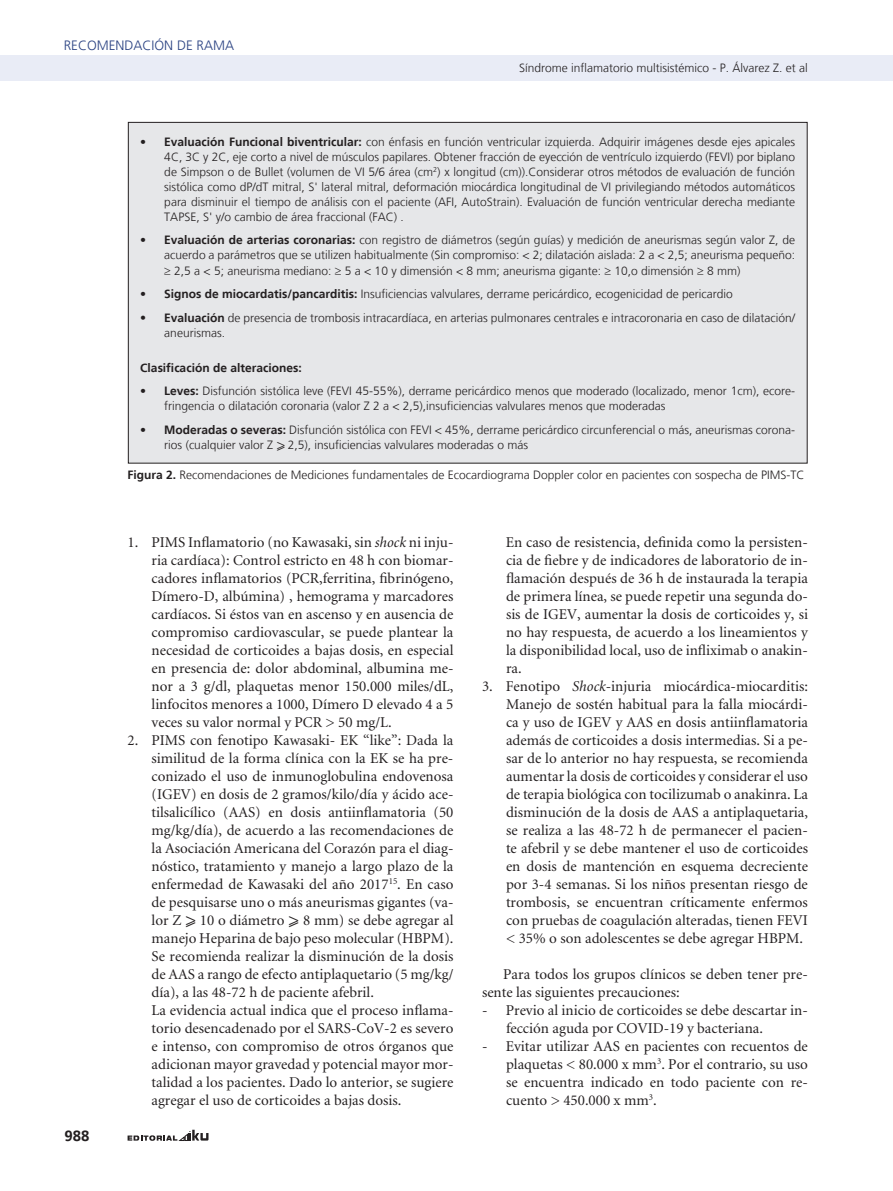
<style>
.page{position:relative;width:893px;height:1191px;background:#fff}
.page>*{position:absolute;margin:0;border:0;box-sizing:border-box;transform-origin:0 0}
.t1{font:15px/18px "Minion";color:#231f20;text-align:justify}
.t2{font:700 15px "Frutiger LT";color:#231f20}
.t3{font:300 13.5px "Frutiger LT";color:#2a4282}
.t4{font:300 12px/15px "Frutiger LT";color:#231f20}
.t5{font:700 12px "Frutiger LT";color:#231f20}
.s1{font-weight:700}
.s2{font-family:"Cambria Math";font-weight:400}
.s3{font-style:italic}
.s4{font-family:"Cambria Math"}
</style>
<div class="page">
<div style="left:0;top:55px;width:893px;height:26px;background:#e9ecf6"></div>
<svg style="left:128px;top:1129px;width:81px;height:11px"></svg>
<div style="left:128px;top:122px;width:679px;height:341px;background:#e6e7e9"></div>
<p class="t3" style="left:64px;top:38px;width:17px">Recome</p>
<p class="t3" style="left:116px;top:38px;width:100px">ndación de Rama</p>
<p class="t4" style="left:519px;top:61px;width:290px">Síndrome inflamatorio multisistémico - P. Álvarez Z. et al</p>
<p class="t4" style="left:164px;top:134px;width:632px;text-align:justify;text-indent:-24px"><span class="s1">• Evaluación Funcional biventricular:</span> con énfasis en función ventricular izquierda. Adquirir imágenes desde ejes apicales 4C, 3C y 2C, eje corto a nivel de músculos papilares. Obtener fracción de eyección de ventrículo izquierdo (FEVI) por biplano de Simpson o de Bullet (volumen de VI 5/6 área (cm<sup>2</sup>) x longitud (cm)).Considerar otros métodos de evaluación de función sistólica como dP/dT mitral, S' lateral mitral, deformación miocárdica longitudinal de VI privilegiando métodos automáticos para disminuir el tiempo de análisis con el paciente (AFI, AutoStrain). Evaluación de función ventricular derecha mediante TAPSE, S' y/o cambio de área fraccional (FAC) .</p>
<p class="t4" style="left:164px;top:233px;width:632px;text-align:justify;text-indent:-24px"><span class="s1">• Evaluación de arterias coronarias:</span> con registro de diámetros (según guías) y medición de aneurismas según valor Z, de acuerdo a parámetros que se utilizen habitualmente (Sin compromiso: &lt; 2; dilatación aislada: 2 a &lt; 2,5; aneurisma pequeño: ≥ 2,5 a &lt; 5; aneurisma mediano: ≥ 5 a &lt; 10 y dimensión &lt; 8 mm; aneurisma gigante: ≥ 10,o dimensión ≥ 8 mm)</p>
<p class="t4" style="left:140px;top:286px;width:594px"><span class="s1">• Signos de miocardatis/pancarditis:</span> Insuficiencias valvulares, derrame pericárdico, ecogenicidad de pericardio</p>
<p class="t4" style="left:164px;top:310px;width:632px;text-indent:-24px">• <span class="s1">Evaluación</span> de presencia de trombosis intracardíaca, en arterias pulmonares centrales e intracoronaria en caso de dilatación/ aneurismas.</p>
<p class="t5" style="left:140px;top:360px;width:163px">Clasificación de alteraciones:</p>
<p class="t4" style="left:164px;top:383px;width:632px;text-indent:-24px"><span class="s1">• Leves:</span> Disfunción sistólica leve (FEVI 45-55%), derrame pericárdico menos que moderado (localizado, menor 1cm), ecore&shy;fringencia o dilatación coronaria (valor Z 2 a &lt; 2,5),insuficiencias valvulares menos que moderadas</p>
<p class="t4" style="left:164px;top:422px;width:632px;text-indent:-24px"><span class="s1">• Moderadas o severas:</span> Disfunción sistólica con FEVI &lt; 45%, derrame pericárdico circunferencial o más, aneurismas corona&shy;rios (cualquier valor Z <span class="s2">⩾</span> 2,5), insuficiencias valvulares moderadas o más</p>
<p class="t4" style="left:128px;top:468px;width:678px"><span class="s1">Figura 2.</span> Recomendaciones de Mediciones fundamentales de Ecocardiograma Doppler color en pacientes con sospecha de PIMS-TC</p>
<p class="t2" style="left:65px;top:1127px;width:27px">988</p>
<p class="t1" style="left:152px;top:533px;width:303px;text-indent:-24px">1. PIMS Inflamatorio (no Kawasaki, sin <span class="s3">shock</span> ni inju&shy;ria cardíaca): Control estricto en 48 h con biomar&shy;cadores inflamatorios (PCR,ferritina, fibrinógeno, Dímero-D, albúmina) , hemograma y marcadores cardíacos. Si éstos van en ascenso y en ausencia de compromiso cardiovascular, se puede plantear la necesidad de corticoides a bajas dosis, en especial en presencia de: dolor abdominal, albumina me&shy;nor a 3 g/dl, plaquetas menor 150.000 miles/dL, linfocitos menores a 1000, Dímero D elevado 4 a 5 veces su valor normal y PCR &gt; 50 mg/L.</p>
<p class="t1" style="left:151px;top:731px;width:304px;text-align:left;text-indent:-24px">2. PIMS con fenotipo Kawasaki- EK “like”: Dada la similitud de la forma clínica con la EK se ha pre&shy;conizado el uso de inmunoglobulina endovenosa (IGEV) en dosis de 2 gramos/kilo/día y ácido ace&shy;tilsalicílico (AAS) en dosis antiinflamatoria (50 mg/kg/día), de acuerdo a las recomendaciones de la Asociación Americana del Corazón para el diag&shy;nóstico, tratamiento y manejo a largo plazo de la enfermedad de Kawasaki del año 2017<sup>15</sup>. En caso de pesquisarse uno o más aneurismas gigantes (va&shy;lor Z <span class="s4">⩾</span> 10 o diámetro <span class="s4">⩾</span> 8 mm) se debe agregar al manejo Heparina de bajo peso molecular (HBPM).<br>Se recomienda realizar la disminución de la dosis de AAS a rango de efecto antiplaquetario (5 mg/kg/ día), a las 48-72 h de paciente afebril.<br>La evidencia actual indica que el proceso inflama&shy;torio desencadenado por el SARS-CoV-2 es severo e intenso, con compromiso de otros órganos que adicionan mayor gravedad y potencial mayor mor&shy;talidad a los pacientes. Dado lo anterior, se sugiere agregar el uso de corticoides a bajas dosis.</p>
<p class="t1" style="left:506px;top:533px;width:304px">En caso de resistencia, definida como la persisten&shy;cia de fiebre y de indicadores de laboratorio de in&shy;flamación después de 36 h de instaurada la terapia de primera línea, se puede repetir una segunda do&shy;sis de IGEV, aumentar la dosis de corticoides y, si no hay respuesta, de acuerdo a los lineamientos y la disponibilidad local, uso de infliximab o anakin&shy;ra.</p>
<p class="t1" style="left:506px;top:677px;width:303px;text-indent:-24px">3. Fenotipo <span class="s3">Shock</span>-injuria miocárdica-miocarditis:<br>Manejo de sostén habitual para la falla miocárdi&shy;ca y uso de IGEV y AAS en dosis antiinflamatoria además de corticoides a dosis intermedias. Si a pe&shy;sar de lo anterior no hay respuesta, se recomienda aumentar la dosis de corticoides y considerar el uso de terapia biológica con tocilizumab o anakinra. La disminución de la dosis de AAS a antiplaquetaria, se realiza a las 48-72 h de permanecer el pacien&shy;te afebril y se debe mantener el uso de corticoides en dosis de mantención en esquema decreciente por 3-4 semanas. Si los niños presentan riesgo de trombosis, se encuentran críticamente enfermos con pruebas de coagulación alteradas, tienen FEVI &lt; 35% o son adolescentes se debe agregar HBPM.</p>
<p class="t1" style="left:482px;top:965px;width:327px;text-indent:21px">Para todos los grupos clínicos se deben tener pre&shy;sente las siguientes precauciones:</p>
<p class="t1" style="left:506px;top:1001px;width:303px;text-indent:-24px">- Previo al inicio de corticoides se debe descartar in&shy;fección aguda por COVID-19 y bacteriana.</p>
<p class="t1" style="left:506px;top:1037px;width:303px;text-indent:-24px">- Evitar utilizar AAS en pacientes con recuentos de plaquetas &lt; 80.000 x mm<sup>3</sup>. Por el contrario, su uso se encuentra indicado en todo paciente con re&shy;cuento &gt; 450.000 x mm<sup>3</sup>.</p>
</div>
